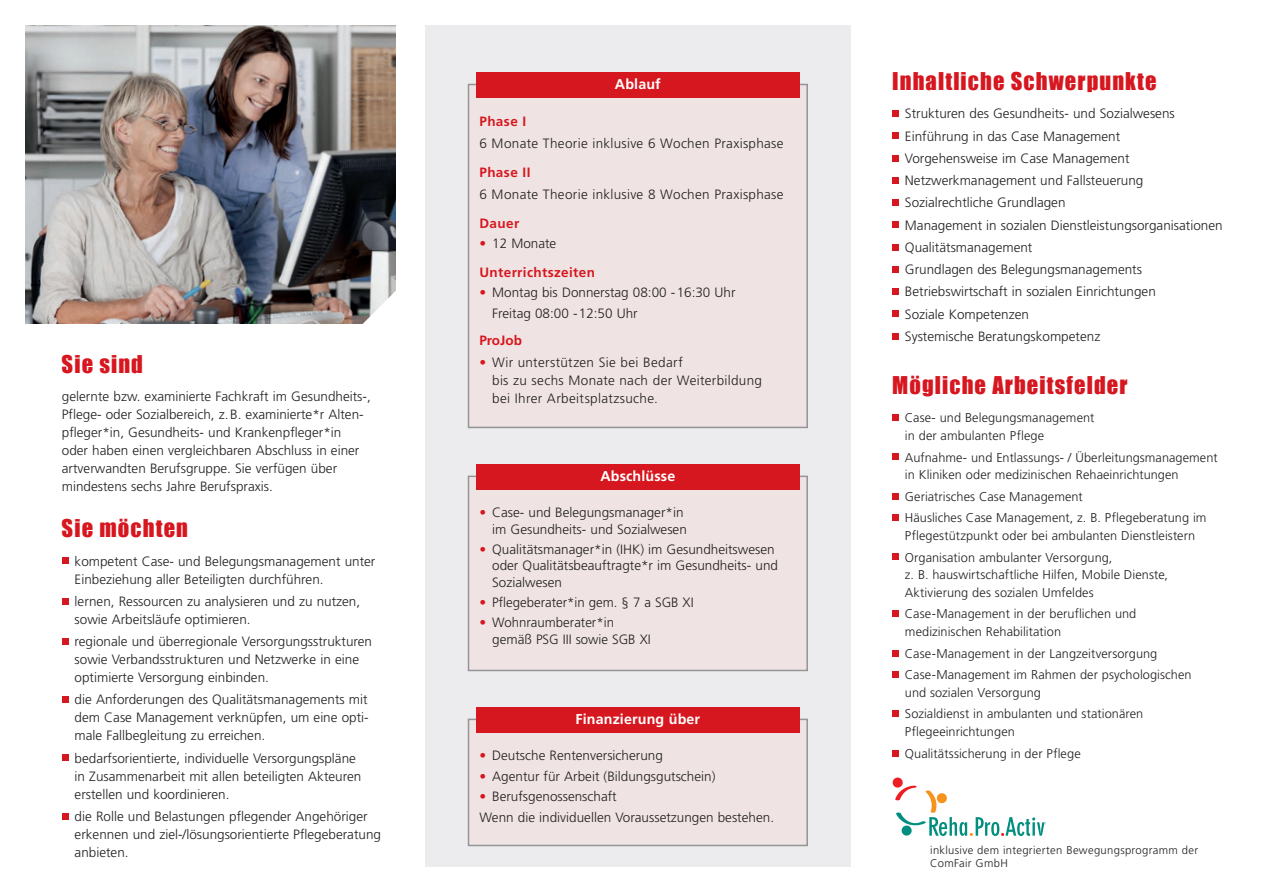
<style>
.page{position:relative;width:1263px;height:893px;background:#fff}
.page>*{position:absolute;margin:0;border:0;box-sizing:border-box;transform-origin:0 0}
.t1{font:22.5px "Impact";letter-spacing:.05em;color:#d7171f}
.t2{font:700 14.25px "Frutiger";letter-spacing:.01em;color:#fff}
.t3{font:300 13.5px/18px "Frutiger";color:#231f20}
.t4{font:300 13.5px/18px "Frutiger";letter-spacing:.025em;color:#231f20}
.t5{font:700 13.5px/28.7px "Frutiger";letter-spacing:.03em;color:#d7171f}
.t6{font:300 12.75px/21.6px "Frutiger";letter-spacing:.005em;color:#231f20}
.t7{font:300 11.25px/13.5px "Frutiger";letter-spacing:.03em;color:#231f20}
.t8{font:condensed 4.8px "Swiss 721 BT";color:#008e7e}
.s1{font-weight:300}
.s2{font-weight:300;color:#231f20}
.s3{color:#d7171f}
</style>
<div class="page">
<div style="left:425px;top:26px;width:425px;height:841px;background:#ececee"></div>
<div style="left:468px;top:84px;width:340px;height:344px;background:#efe4e3;border:2px solid #939598"></div>
<div style="left:476px;top:72px;width:323px;height:26px;background:#d7171f"></div>
<div style="left:468px;top:476px;width:340px;height:195px;background:#efe4e3;border:2px solid #939598"></div>
<div style="left:476px;top:464px;width:323px;height:26px;background:#d7171f"></div>
<div style="left:468px;top:719px;width:340px;height:127px;background:#efe4e3;border:2px solid #939598"></div>
<div style="left:476px;top:707px;width:323px;height:26px;background:#d7171f"></div>
<svg style="left:892px;top:777px;width:152px;height:59px"></svg>
<img style="left:26px;top:26px;width:369px;height:298px">
<div style="left:892px;top:110px;width:6px;height:7px;background:#d7171f"></div>
<svg style="left:892px;top:133px;width:6px;height:6px"></svg>
<svg style="left:892px;top:155px;width:6px;height:6px"></svg>
<div style="left:892px;top:177px;width:6px;height:7px;background:#d7171f"></div>
<div style="left:892px;top:199px;width:6px;height:7px;background:#d7171f"></div>
<svg style="left:892px;top:222px;width:6px;height:6px"></svg>
<svg style="left:892px;top:244px;width:6px;height:6px"></svg>
<div style="left:892px;top:266px;width:6px;height:7px;background:#d7171f"></div>
<div style="left:892px;top:288px;width:6px;height:7px;background:#d7171f"></div>
<svg style="left:892px;top:311px;width:6px;height:6px"></svg>
<svg style="left:892px;top:333px;width:6px;height:6px"></svg>
<div style="left:892px;top:414px;width:6px;height:7px;background:#d7171f"></div>
<svg style="left:892px;top:454px;width:6px;height:6px"></svg>
<svg style="left:892px;top:493px;width:6px;height:6px"></svg>
<div style="left:892px;top:514px;width:6px;height:7px;background:#d7171f"></div>
<svg style="left:892px;top:554px;width:6px;height:6px"></svg>
<svg style="left:892px;top:611px;width:6px;height:6px"></svg>
<svg style="left:892px;top:650px;width:6px;height:6px"></svg>
<div style="left:892px;top:671px;width:6px;height:7px;background:#d7171f"></div>
<svg style="left:892px;top:711px;width:6px;height:6px"></svg>
<svg style="left:892px;top:750px;width:6px;height:6px"></svg>
<svg style="left:363px;top:291px;width:33px;height:33px"></svg>
<svg style="left:62px;top:558px;width:6px;height:6px"></svg>
<svg style="left:62px;top:598px;width:6px;height:6px"></svg>
<div style="left:62px;top:638px;width:6px;height:7px;background:#d7171f"></div>
<div style="left:62px;top:696px;width:6px;height:7px;background:#d7171f"></div>
<svg style="left:62px;top:755px;width:6px;height:6px"></svg>
<svg style="left:62px;top:813px;width:6px;height:6px"></svg>
<h1 class="t1" style="left:62px;top:350px;width:83px">Sie sind</h1>
<p class="t3" style="left:62px;top:387px;width:310px">gelernte bzw. examinierte Fachkraft im Gesundheits-, Pflege- oder Sozialbereich, z.B. examinierte*r Alten&shy;pfleger*in, Gesundheits- und Krankenpfleger*in oder haben einen vergleichbaren Abschluss in einer artverwandten Berufsgruppe. Sie verfügen über mindestens sechs Jahre Berufspraxis.</p>
<h1 class="t1" style="left:62px;top:515px;width:128px">Sie möchten</h1>
<p class="t3" style="left:75px;top:552px;width:302px">kompetent Case- und Belegungsmanagement unter<br>Einbeziehung aller Beteiligten durchführen.</p>
<p class="t3" style="left:75px;top:592px;width:287px">lernen, Ressourcen zu analysieren und zu nutzen, sowie Arbeitsläufe optimieren.</p>
<p class="t3" style="left:75px;top:633px;width:299px">regionale und überregionale Versorgungsstrukturen sowie Verbandsstrukturen und Netzwerke in eine optimierte Versorgung einbinden.</p>
<p class="t3" style="left:75px;top:691px;width:296px;text-align:justify">die Anforderungen des Qualitätsmanagements mit dem Case Management verknüpfen, um eine opti&shy;male Fallbegleitung zu erreichen.</p>
<p class="t3" style="left:75px;top:749px;width:288px">bedarfsorientierte, individuelle Versorgungspläne in Zusammenarbeit mit allen beteiligten Akteuren erstellen und koordinieren.</p>
<p class="t3" style="left:75px;top:807px;width:308px">die Rolle und Belastungen pflegender Angehöriger erkennen und ziel-/lösungsorientierte Pflegeberatung anbieten.</p>
<p class="t2" style="left:615px;top:76px;width:47px">Ablauf</p>
<p class="t5" style="left:479px;top:107px;width:48px">Phase I</p>
<p class="t4" style="left:479px;top:135px;width:306px">6 Monate Theorie inklusive 6 Wochen Praxisphase</p>
<p class="t5" style="left:479px;top:158px;width:53px">Phase II</p>
<p class="t4" style="left:479px;top:186px;width:306px">6 Monate Theorie inklusive 8 Wochen Praxisphase</p>
<p class="t5" style="left:479px;top:209px;width:41px">Dauer</p>
<p class="t5" style="left:479px;top:229px;width:117px"><span class="s1">•</span> <span class="s2">12 Monate<br></span>Unterrichtszeiten</p>
<p class="t3" style="left:492px;top:283px;width:245px;line-height:20.4px;text-indent:-13px"><span class="s3">•</span> Montag bis Donnerstag 08:00 -16:30 Uhr<br>Freitag 08:00 -12:50 Uhr</p>
<p class="t5" style="left:479px;top:326px;width:44px">ProJob</p>
<p class="t4" style="left:492px;top:353px;width:271px;text-indent:-13px"><span class="s3">•</span> Wir unterstützen Sie bei Bedarf<br>bis zu sechs Monate nach der Weiterbildung bei Ihrer Arbeitsplatzsuche.</p>
<p class="t2" style="left:600px;top:468px;width:76px">Abschlüsse</p>
<p class="t3" style="left:479px;top:505px;width:209px;line-height:16.2px;text-align:right"><span class="s3">•</span> Case- und Belegungsmanager*in im Gesundheits- und Sozialwesen</p>
<p class="t3" style="left:492px;top:541px;width:287px;line-height:16.2px;text-indent:-13px"><span class="s3">•</span> Qualitätsmanager*in (IHK) im Gesundheitswesen oder Qualitätsbeauftragte*r im Gesundheits- und<br>Sozialwesen</p>
<p class="t3" style="left:479px;top:593px;width:216px"><span class="s3">•</span> Pflegeberater*in gem. § 7 a SGB XI</p>
<p class="t3" style="left:492px;top:615px;width:160px;line-height:16.2px;text-indent:-13px"><span class="s3">•</span> Wohnraumberater*in gemäß PSG III sowie SGB XI</p>
<p class="t2" style="left:575px;top:710px;width:126px">Finanzierung über</p>
<p class="t3" style="left:479px;top:747px;width:185px"><span class="s3">•</span> Deutsche Rentenversicherung</p>
<p class="t3" style="left:479px;top:767px;width:237px"><span class="s3">•</span> Agentur für Arbeit (Bildungsgutschein)</p>
<p class="t3" style="left:479px;top:787px;width:296px;line-height:20.4px"><span class="s3">•</span> Berufsgenossenschaft<br>Wenn die individuellen Voraussetzungen bestehen.</p>
<h1 class="t1" style="left:892px;top:67px;width:266px">Inhaltliche Schwerpunkte</h1>
<p class="t3" style="left:905px;top:103px;width:319px;line-height:22.2px">Strukturen des Gesundheits- und Sozialwesens Einführung in das Case Management<br>Vorgehensweise im Case Management Netzwerkmanagement und Fallsteuerung Sozialrechtliche Grundlagen<br>Management in sozialen Dienstleistungsorganisationen Qualitätsmanagement<br>Grundlagen des Belegungsmanagements Betriebswirtschaft in sozialen Einrichtungen<br>Soziale Kompetenzen<br>Systemische Beratungskompetenz</p>
<h1 class="t1" style="left:892px;top:371px;width:237px">Mögliche Arbeitsfelder</h1>
<p class="t6" style="left:905px;top:409px;width:191px;line-height:17.7px">Case- und Belegungsmanagement in der ambulanten Pflege</p>
<p class="t6" style="left:905px;top:448px;width:314px;line-height:17.7px">Aufnahme- und Entlassungs- / Überleitungsmanagement in Kliniken oder medizinischen Rehaeinrichtungen</p>
<p class="t6" style="left:905px;top:486px;width:303px">Geriatrisches Case Management<br>Häusliches Case Management, z. B. Pflegeberatung im</p>
<p class="t6" style="left:905px;top:525px;width:292px">Pflegestützpunkt oder bei ambulanten Dienstleistern<br>Organisation ambulanter Versorgung,</p>
<p class="t6" style="left:905px;top:566px;width:265px;line-height:17.7px">z. B. hauswirtschaftliche Hilfen, Mobile Dienste,<br>Aktivierung des sozialen Umfeldes</p>
<p class="t6" style="left:905px;top:605px;width:233px;line-height:17.7px">Case-Management in der beruflichen und medizinischen Rehabilitation</p>
<p class="t6" style="left:905px;top:643px;width:288px">Case-Management in der Langzeitversorgung<br>Case-Management im Rahmen der psychologischen</p>
<p class="t6" style="left:905px;top:682px;width:240px">und sozialen Versorgung<br>Sozialdienst in ambulanten und stationären</p>
<p class="t6" style="left:905px;top:721px;width:177px">Pflegeeinrichtungen<br>Qualitätssicherung in der Pflege</p>
<p class="t8" style="left:1045px;top:820px;width:5px">®</p>
<p class="t7" style="left:930px;top:843px;width:269px">inklusive dem integrierten Bewegungsprogramm der<br>ComFair GmbH</p>
</div>
